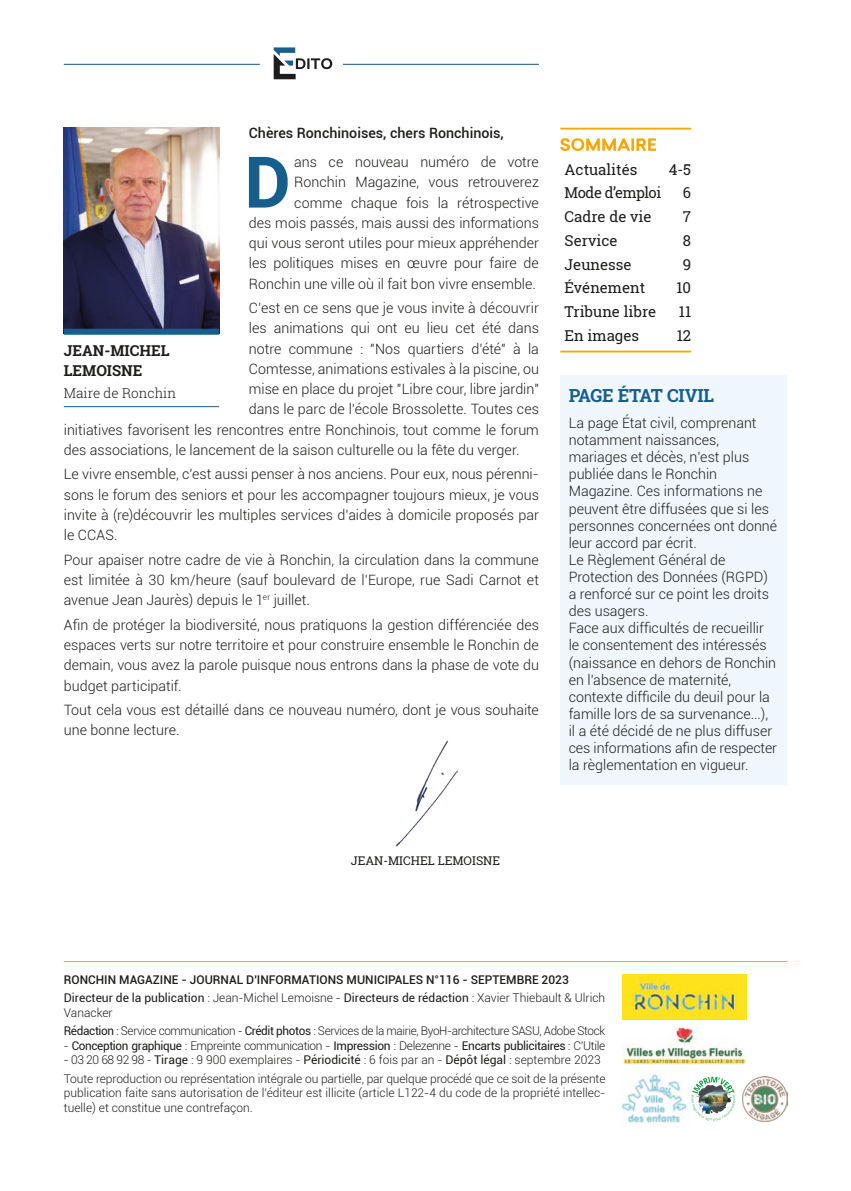
<style>
.page{position:relative;width:851px;height:1191px;background:#fff}
.page>*{position:absolute;margin:0;border:0;box-sizing:border-box;transform-origin:0 0}
.t1{font:700 71.25px "Roboto";color:#165e8c}
.t2{font:700 18px "Roboto Slab";letter-spacing:-.01em;color:#165e8c}
.t3{font:15px "Roboto Slab";color:#1d1d1b}
.t4{font:700 15px/19.5px "Roboto Slab";color:#1d1d1b}
.t5{font:15px "Roboto Slab";letter-spacing:-.03em;color:#1d1d1b}
.t6{font:300 14.25px/17.1px "Roboto";color:#1d1d1b;text-align:justify}
.t7{font:500 14.25px "Roboto";color:#1d1d1b}
.t8{font:300 13.5px "Roboto Slab";color:#1d1d1b}
.t9{font:300 12px/14.4px "Roboto";letter-spacing:-.005em;color:#1d1d1b}
.t10{font:300 12px "Roboto";letter-spacing:-.03em;color:#1d1d1b}
.t11{font:12px "Roboto";letter-spacing:-.03em;color:#1d1d1b}
.t12{font:500 12px "Roboto";color:#1d1d1b}
.t13{font:12px "Roboto Slab";color:#1d1d1b}
.s1{font-weight:400}
.s2{font-weight:300}
</style>
<div class="page">
<hr style="left:64px;top:961px;width:723px;height:1px;background:#f7a600">
<img style="left:622px;top:974px;width:124px;height:46px">
<img style="left:622px;top:1027px;width:124px;height:37px">
<svg style="left:691px;top:1076px;width:44px;height:45px"></svg>
<img style="left:64px;top:128px;width:155px;height:201px">
<div style="left:64px;top:329px;width:155px;height:6px;background:#165e8c"></div>
<hr style="left:64px;top:406px;width:155px;height:1px;background:#165e8c">
<hr style="left:64px;top:64px;width:475px;height:1px;background:#165e8c">
<svg style="left:257px;top:47px;width:89px;height:33px"></svg>
<img style="left:621px;top:1071px;width:67px;height:53px">
<hr style="left:560px;top:128px;width:131px;height:1px;background:#f7a600">
<hr style="left:560px;top:351px;width:131px;height:1px;background:#f7a600">
<svg style="left:560px;top:138px;width:96px;height:13px"></svg>
<img style="left:742px;top:1076px;width:45px;height:45px">
<img style="left:395px;top:740px;width:62px;height:107px">
<div style="left:560px;top:375px;width:227px;height:409px;background:#f0f7fc"></div>
<p class="t7" style="left:249px;top:123px;width:256px">Chères Ronchinoises, chers Ronchinois,</p>
<p class="t1" style="left:244px;top:132px;width:48px">D</p>
<p class="t6" style="left:249px;top:151px;width:291px;line-height:20.2px;text-align:right">ans ce nouveau numéro de votre Ronchin Magazine, vous retrouverez comme chaque fois la rétrospective<br>des mois passés, mais aussi des informations qui vous seront utiles pour mieux appréhender les politiques mises en œuvre pour faire de Ronchin une ville où il fait bon vivre ensemble.</p>
<p class="t6" style="left:249px;top:299px;width:291px">C’est en ce sens que je vous invite à découvrir</p>
<p class="t6" style="left:249px;top:319px;width:291px">les animations qui ont eu lieu cet été dans</p>
<p class="t6" style="left:249px;top:339px;width:291px">notre commune : "Nos quartiers d’été" à la</p>
<p class="t6" style="left:249px;top:360px;width:291px">Comtesse, animations estivales à la piscine, ou</p>
<p class="t6" style="left:249px;top:380px;width:291px">mise en place du projet "Libre cour, libre jardin"</p>
<p class="t6" style="left:249px;top:400px;width:291px">dans le parc de l’école Brossolette. Toutes ces</p>
<p class="t6" style="left:64px;top:420px;width:476px">initiatives favorisent les rencontres entre Ronchinois, tout comme le forum</p>
<p class="t6" style="left:64px;top:441px;width:457px">des associations, le lancement de la saison culturelle ou la fête du verger.</p>
<p class="t6" style="left:64px;top:464px;width:476px;line-height:20.2px">Le vivre ensemble, c’est aussi penser à nos anciens. Pour eux, nous pérenni&shy;sons le forum des seniors et pour les accompagner toujours mieux, je vous invite à (re)découvrir les multiples services d’aides à domicile proposés par le CCAS.</p>
<p class="t6" style="left:64px;top:549px;width:476px;line-height:20.2px">Pour apaiser notre cadre de vie à Ronchin, la circulation dans la commune est limitée à 30 km/heure (sauf boulevard de l’Europe, rue Sadi Carnot et avenue Jean Jaurès) depuis le 1<sup>er</sup> juillet.</p>
<p class="t6" style="left:64px;top:614px;width:476px;line-height:20.2px">Afin de protéger la biodiversité, nous pratiquons la gestion différenciée des espaces verts sur notre territoire et pour construire ensemble le Ronchin de demain, vous avez la parole puisque nous entrons dans la phase de vote du budget participatif.</p>
<p class="t6" style="left:64px;top:699px;width:476px;line-height:20.2px">Tout cela vous est détaillé dans ce nouveau numéro, dont je vous souhaite une bonne lecture.</p>
<p class="t4" style="left:64px;top:341px;width:107px">JEAN-MICHEL<br>LEMOISNE</p>
<p class="t8" style="left:64px;top:383px;width:114px">Maire de Ronchin</p>
<p class="t3" style="left:564px;top:159px;width:74px">Actualités</p>
<p class="t3" style="left:668px;top:159px;width:24px">4-5</p>
<p class="t5" style="left:564px;top:182px;width:98px">Mode d’emploi</p>
<p class="t3" style="left:682px;top:182px;width:10px">6</p>
<p class="t3" style="left:564px;top:206px;width:88px">Cadre de vie</p>
<p class="t3" style="left:682px;top:206px;width:10px">7</p>
<p class="t3" style="left:564px;top:230px;width:54px">Service</p>
<p class="t3" style="left:682px;top:230px;width:10px">8</p>
<p class="t3" style="left:564px;top:254px;width:68px">Jeunesse</p>
<p class="t3" style="left:682px;top:254px;width:10px">9</p>
<p class="t3" style="left:564px;top:278px;width:82px">Événement</p>
<p class="t3" style="left:676px;top:278px;width:16px">10</p>
<p class="t3" style="left:564px;top:301px;width:93px">Tribune libre</p>
<p class="t3" style="left:678px;top:301px;width:14px">11</p>
<p class="t3" style="left:564px;top:325px;width:76px">En images</p>
<p class="t3" style="left:676px;top:325px;width:16px">12</p>
<p class="t2" style="left:568px;top:383px;width:147px">PAGE ÉTAT CIVIL</p>
<p class="t6" style="left:568px;top:414px;width:210px;text-align:left">La page État civil, comprenant notamment naissances, mariages et décès, n’est plus publiée dans le Ronchin<br>Magazine. Ces informations ne peuvent être diffusées que si les personnes concernées ont donné leur accord par écrit.</p>
<p class="t6" style="left:568px;top:551px;width:210px;text-align:left">Le Règlement Général de<br>Protection des Données (RGPD) a renforcé sur ce point les droits des usagers.<br>Face aux difficultés de recueillir le consentement des intéressés (naissance en dehors de Ronchin en l'absence de maternité, contexte difficile du deuil pour la famille lors de sa survenance...), il a été décidé de ne plus diffuser ces informations afin de respecter la règlementation en vigueur.</p>
<p class="t13" style="left:351px;top:852px;width:151px">JEAN-MICHEL LEMOISNE</p>
<p class="t12" style="left:64px;top:971px;width:506px">RONCHIN MAGAZINE - JOURNAL D'INFORMATIONS MUNICIPALES N°116 - SEPTEMBRE 2023</p>
<p class="t9" style="left:64px;top:990px;width:543px"><span class="s1">Directeur de la publication</span> : Jean-Michel Lemoisne - <span class="s1">Directeurs de rédaction</span> : Xavier Thiebault &amp; Ulrich<br>Vanacker</p>
<p class="t10" style="left:64px;top:1023px;width:543px"><span class="s1">Rédaction</span> : Service communication - <span class="s1">Crédit photos</span> : Services de la mairie, ByoH-architecture SASU, Adobe Stock</p>
<p class="t11" style="left:64px;top:1037px;width:543px"><span class="s2">-</span> Conception graphique <span class="s2">: Empreinte communication -</span> Impression <span class="s2">: Delezenne -</span> Encarts publicitaires <span class="s2">: C’Utile</span></p>
<p class="t9" style="left:64px;top:1052px;width:538px">- 03 20 68 92 98 - <span class="s1">Tirage</span> : 9 900 exemplaires - <span class="s1">Périodicité</span> : 6 fois par an - <span class="s1">Dépôt légal</span> : septembre 2023</p>
<p class="t9" style="left:64px;top:1071px;width:543px;text-align:justify">Toute reproduction ou représentation intégrale ou partielle, par quelque procédé que ce soit de la présente publication faite sans autorisation de l'éditeur est illicite (article L122-4 du code de la propriété intellec&shy;tuelle) et constitue une contrefaçon.</p>
</div>
